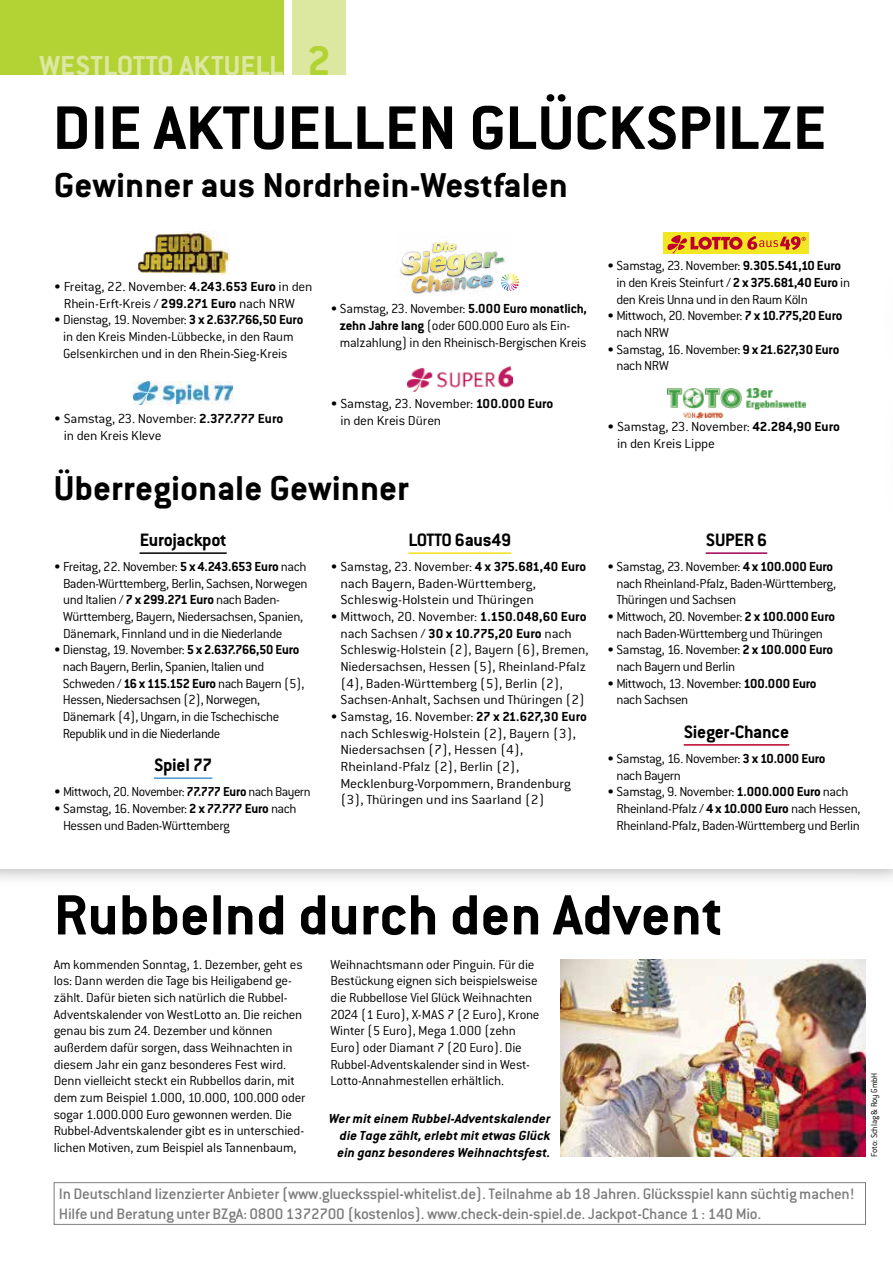
<style>
.page{position:relative;width:893px;height:1263px;background:#fff}
.page>*{position:absolute;margin:0;border:0;box-sizing:border-box;transform-origin:0 0}
.t1{font:700 67.5px "Conduit ITC Pro";color:#000;scale:1.04 1}
.t2{font:700 62.25px "Conduit ITC Pro";color:#000;scale:1.04 1}
.t3{font:700 37.8px "Conduit ITC Pro";color:#000;scale:1.04 1}
.t4{font:700 30.3px "Conduit ITC Pro";color:#dce79f;scale:1.04 1}
.t5{font:700 19.65px "Conduit ITC Pro";letter-spacing:-.015em;color:#000}
.t6{font:500 16.65px/19.6px "Conduit ITC Pro";letter-spacing:-.015em;color:#7c7c7c}
.t7{font:300 14.4px/16.6px "Conduit ITC Pro";letter-spacing:-.015em;color:#000}
.t8{font:300 14.4px/16.6px "Conduit ITC Pro";letter-spacing:-.015em;color:#000;scale:1.04 1}
.t9{font:300 14.4px/16.6px "Conduit ITC Pro";letter-spacing:-.035em;color:#000}
.t10{font:italic 700 14.4px/16.6px "Conduit ITC Pro";color:#000;text-align:justify;scale:1.04 1}
.t11{font:300 14.25px "Conduit ITC Pro";letter-spacing:-.03em;color:#000}
.t12{font:300 9.45px "Conduit ITC Pro";letter-spacing:-.015em;color:#000;scale:.96 1}
.s1{font-size:45.45px;color:#b3d234}
.s2{font-weight:700}
.s3{font-size:14.4px}
</style>
<div class="page">
<hr style="left:140px;top:552px;width:87px;height:2px;background:#000">
<hr style="left:154px;top:777px;width:58px;height:2px;background:#4f96ce">
<hr style="left:408px;top:552px;width:103px;height:2px;background:#f1e21a">
<hr style="left:706px;top:552px;width:61px;height:2px;background:#a2005b">
<hr style="left:684px;top:744px;width:105px;height:2px;background:#be002b">
<div style="left:54px;top:1182px;width:812px;height:43px;border:1px solid #7c7c7c"></div>
<img style="left:561px;top:959px;width:305px;height:197px">
<div style="left:0;top:0;width:284px;height:75px;background:#b3d234"></div>
<div style="left:292px;top:0;width:54px;height:75px;background:#dce79f"></div>
<img style="left:138px;top:232px;width:92px;height:42px">
<img style="left:133px;top:381px;width:100px;height:24px">
<img style="left:401px;top:241px;width:119px;height:53px">
<img style="left:407px;top:366px;width:105px;height:25px">
<div style="left:664px;top:232px;width:145px;height:22px;background:#f3e623"></div>
<svg style="left:667px;top:235px;width:139px;height:19px"></svg>
<img style="left:668px;top:388px;width:137px;height:30px">
<h3 class="t4" style="left:39px;top:48px;width:282px">WESTLOTTO AKTUELL <span class="s1">2</span></h3>
<h1 class="t1" style="left:53px;top:89px;width:745px">DIE AKTUELLEN GLÜCKSPILZE</h1>
<h3 class="t3" style="left:54px;top:163px;width:496px">Gewinner aus Nordrhein-Westfalen</h3>
<p class="t7" style="left:54px;top:278px;width:260px;text-align:center">• Freitag, 22. November: <span class="s2">4.243.653 Euro</span> in den<br>Rhein-Erft-Kreis / <span class="s2">299.271 Euro</span> nach NRW</p>
<p class="t7" style="left:54px;top:312px;width:251px;text-align:center">• Dienstag, 19. November: <span class="s2">3 x 2.637.766,50 Euro </span>in den Kreis Minden-Lübbecke, in den Raum<br>Gelsenkirchen und in den Rhein-Sieg-Kreis</p>
<p class="t7" style="left:64px;top:410px;width:221px;text-indent:-10px">• Samstag, 23. November: <span class="s2">2.377.777 Euro </span>in den Kreis Kleve</p>
<p class="t7" style="left:340px;top:301px;width:249px;text-indent:-9px">• Samstag, 23. November: <span class="s2">5.000 Euro monatlich, zehn Jahre lang</span> (oder 600.000 Euro als Ein&shy;malzahlung) in den Rheinisch-Bergischen Kreis</p>
<p class="t7" style="left:340px;top:395px;width:215px;text-indent:-10px">• Samstag, 23. November: <span class="s2">100.000 Euro </span>in den Kreis Düren</p>
<h3 class="t3" style="left:54px;top:466px;width:343px">Überregionale Gewinner</h3>
<h3 class="t5" style="left:140px;top:528px;width:88px">Eurojackpot</h3>
<p class="t7" style="left:63px;top:558px;width:246px;text-indent:-9px">• Freitag, 22. November: <span class="s2">5 x 4.243.653 Euro</span> nach Baden-Württemberg, Berlin, Sachsen, Norwegen und Italien / <span class="s2">7 x 299.271 Euro</span> nach Baden-Württemberg, Bayern, Niedersachsen, Spanien, Dänemark, Finnland und in die Niederlande</p>
<p class="t9" style="left:63px;top:642px;width:243px;text-indent:-9px">• Dienstag, 19. November: <span class="s2">5 x 2.637.766,50 Euro </span>nach Bayern, Berlin, Spanien, Italien und Schweden / <span class="s2">16 x 115.152 Euro</span> nach Bayern (5), Hessen, Niedersachsen (2), Norwegen, Dänemark (4), Ungarn, in die Tschechische Republik und in die Niederlande</p>
<h3 class="t5" style="left:154px;top:753px;width:60px">Spiel 77</h3>
<p class="t11" style="left:54px;top:784px;width:258px"><span class="s3">•</span> Mittwoch, 20. November: <span class="s2">77.777 Euro</span> nach Bayern</p>
<p class="t7" style="left:63px;top:800px;width:235px;text-indent:-9px">• Samstag, 16. November: <span class="s2">2 x 77.777 Euro</span> nach<br>Hessen und Baden-Württemberg</p>
<h3 class="t5" style="left:409px;top:528px;width:104px">LOTTO 6aus49</h3>
<p class="t7" style="left:340px;top:558px;width:247px;text-indent:-10px">• Samstag, 23. November: <span class="s2">4 x 375.681,40 Euro </span>nach Bayern, Baden-Württemberg,<br>Schleswig-Holstein und Thüringen</p>
<p class="t8" style="left:341px;top:608px;width:240px;text-indent:-10px">• Mittwoch, 20. November: <span class="s2">1.150.048,60 Euro </span>nach Sachsen / <span class="s2">30 x 10.775,20 Euro</span> nach Schleswig-Holstein (2), Bayern (6), Bremen, Niedersachsen, Hessen (5), Rheinland-Pfalz (4), Baden-Württemberg (5), Berlin (2), Sachsen-Anhalt, Sachsen und Thüringen (2)</p>
<p class="t7" style="left:340px;top:708px;width:248px;text-indent:-10px">• Samstag, 16. November: <span class="s2">27 x 21.627,30 Euro </span>nach Schleswig-Holstein (2), Bayern (3), Niedersachsen (7), Hessen (4), Rheinland-Pfalz (2), Berlin (2), Mecklenburg-Vorpommern, Brandenburg (3), Thüringen und ins Saarland (2)</p>
<p class="t7" style="left:616px;top:258px;width:235px;text-indent:-9px">• Samstag, 23. November: <span class="s2">9.305.541,10 Euro </span>in den Kreis Steinfurt / <span class="s2">2 x 375.681,40 Euro</span> in den Kreis Unna und in den Raum Köln</p>
<p class="t7" style="left:616px;top:308px;width:227px;text-indent:-9px">• Mittwoch, 20. November: <span class="s2">7 x 10.775,20 Euro </span>nach NRW</p>
<p class="t7" style="left:616px;top:341px;width:224px;text-indent:-9px">• Samstag, 16. November: <span class="s2">9 x 21.627,30 Euro </span>nach NRW</p>
<p class="t7" style="left:617px;top:418px;width:224px;text-indent:-10px">• Samstag, 23. November: <span class="s2">42.284,90 Euro </span>in den Kreis Lippe</p>
<h3 class="t5" style="left:706px;top:528px;width:63px">SUPER 6</h3>
<p class="t7" style="left:616px;top:558px;width:221px;text-indent:-9px">• Samstag, 23. November: <span class="s2">4 x 100.000 Euro </span>nach Rheinland-Pfalz, Baden-Württemberg,<br>Thüringen und Sachsen</p>
<p class="t7" style="left:607px;top:608px;width:230px;text-align:center">• Mittwoch, 20. November: <span class="s2">2 x 100.000 Euro </span>nach Baden-Württemberg und Thüringen</p>
<p class="t7" style="left:616px;top:642px;width:218px;text-indent:-9px">• Samstag, 16. November: <span class="s2">2 x 100.000 Euro </span>nach Bayern und Berlin</p>
<p class="t7" style="left:616px;top:675px;width:202px;text-indent:-9px">• Mittwoch, 13. November: <span class="s2">100.000 Euro </span>nach Sachsen</p>
<h3 class="t5" style="left:684px;top:720px;width:107px">Sieger-Chance</h3>
<p class="t7" style="left:616px;top:750px;width:211px;text-indent:-9px">• Samstag, 16. November: <span class="s2">3 x 10.000 Euro </span>nach Bayern</p>
<p class="t7" style="left:616px;top:783px;width:246px;text-indent:-9px">• Samstag, 9. November: <span class="s2">1.000.000 Euro</span> nach<br>Rheinland-Pfalz / <span class="s2">4 x 10.000 Euro</span> nach Hessen,<br>Rheinland-Pfalz, Baden-Württemberg und Berlin</p>
<h2 class="t2" style="left:54px;top:879px;width:645px">Rubbelnd durch den Advent</h2>
<p class="t7" style="left:54px;top:956px;width:253px">Am kommenden Sonntag, 1. Dezember, geht es los: Dann werden die Tage bis Heiligabend ge&shy;zählt. Dafür bieten sich natürlich die Rubbel-Adventskalender von WestLotto an. Die reichen genau bis zum 24. Dezember und können außerdem dafür sorgen, dass Weihnachten in diesem Jahr ein ganz besonderes Fest wird.<br>Denn vielleicht steckt ein Rubbellos darin, mit dem zum Beispiel 1.000, 10.000, 100.000 oder sogar 1.000.000 Euro gewonnen werden. Die Rubbel-Adventskalender gibt es in unterschied&shy;lichen Motiven, zum Beispiel als Tannenbaum,</p>
<p class="t7" style="left:330px;top:956px;width:211px">Weihnachtsmann oder Pinguin. Für die Bestückung eignen sich beispielsweise die Rubbellose Viel Glück Weihnachten 2024 (1 Euro), X-MAS 7 (2 Euro), Krone Winter (5 Euro), Mega 1.000 (zehn Euro) oder Diamant 7 (20 Euro). Die Rubbel-Adventskalender sind in West-Lotto-Annahmestellen erhältlich.</p>
<p class="t6" style="left:59px;top:1184px;width:797px">In Deutschland lizenzierter Anbieter (www.gluecksspiel-whitelist.de). Teilnahme ab 18 Jahren. Glücksspiel kann süchtig machen!<br>Hilfe und Beratung unter BZgA: 0800 1372700 (kostenlos). www.check-dein-spiel.de. Jackpot-Chance 1 : 140 Mio.</p>
<p class="t10" style="left:338px;top:1110px;width:206px;text-indent:-8px">Wer mit einem Rubbel-Adventskalender die Tage zählt, erlebt mit etwas Glück ein ganz besonderes Weihnachtsfest.</p>
<p class="t12" style="left:869px;top:1156px;width:89px;rotate:-90deg">Foto: Schlag &amp; Roy GmbH</p>
</div>
